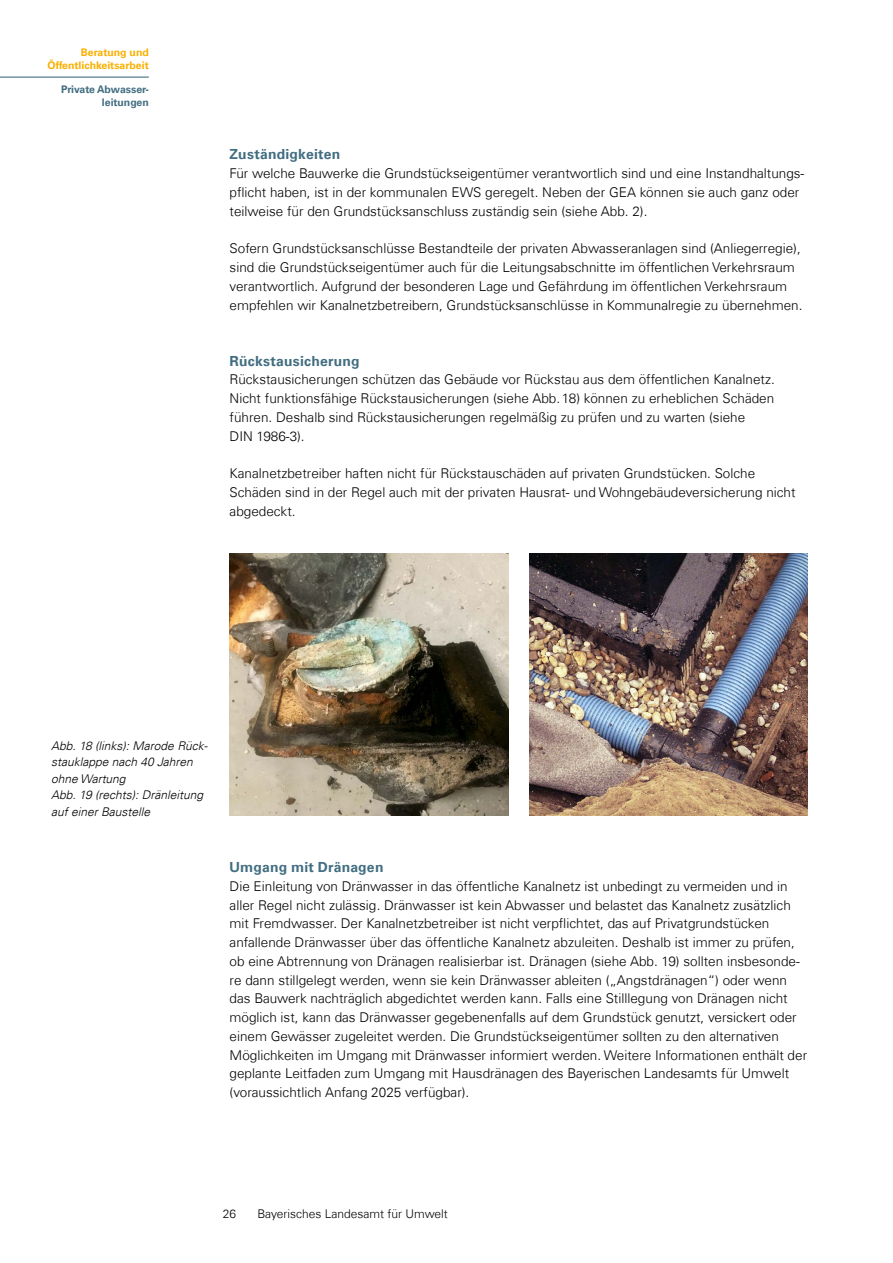
<style>
.page{position:relative;width:893px;height:1263px;background:#fff}
.page>*{position:absolute;margin:0;border:0;box-sizing:border-box;transform-origin:0 0}
.Head_4_Thema{font:700 13.95px "Univers Com 65";letter-spacing:.015em;color:#426e81}
.Fließ_Thema_Abstand{font:300 13.5px/18.8px "Univers Com 45";color:#000}
.Bildunterschrift_Thema{font:italic 300 12px/16.5px "Univers Com 45";color:#000}
.t1{font:300 12px "Univers Com 45";color:#000}
.t2{font:700 10.5px/12.8px "Univers Com 65";color:#f9b000;text-align:right}
.t3{font:700 10.5px/12.8px "Univers Com 65";color:#426e81;text-align:right}
</style>
<div class="page">
<hr style="left:0;top:77px;width:149px;height:1px;background:#426e81">
<img style="left:230px;top:553px;width:278px;height:263px">
<img style="left:529px;top:553px;width:279px;height:263px">
<p class="t2" style="left:47px;top:46px;width:103px">Beratung und<br>Öffentlichkeitsarbeit</p>
<p class="t3" style="left:61px;top:83px;width:89px">Private Abwasser&shy;leitungen</p>
<p class="Head_4_Thema" style="left:230px;top:146px;width:112px">Zuständigkeiten</p>
<p class="Fließ_Thema_Abstand" style="left:230px;top:164px;width:576px">Für welche Bauwerke die Grundstückseigentümer verantwortlich sind und eine Instandhaltungs&shy;pflicht haben, ist in der kommunalen EWS geregelt. Neben der GEA können sie auch ganz oder teilweise für den Grundstücksanschluss zuständig sein (siehe Abb. 2).</p>
<p class="Fließ_Thema_Abstand" style="left:230px;top:239px;width:574px">Sofern Grundstücksanschlüsse Bestandteile der privaten Abwasseranlagen sind (Anliegerregie), sind die Grundstückseigentümer auch für die Leitungsabschnitte im öffentlichen Verkehrsraum verantwortlich. Aufgrund der besonderen Lage und Gefährdung im öffentlichen Verkehrsraum empfehlen wir Kanalnetzbetreibern, Grundstücksanschlüsse in Kommunalregie zu übernehmen.</p>
<p class="Head_4_Thema" style="left:230px;top:352px;width:132px">Rückstausicherung</p>
<p class="Fließ_Thema_Abstand" style="left:230px;top:370px;width:547px">Rückstausicherungen schützen das Gebäude vor Rückstau aus dem öffentlichen Kanalnetz.<br>Nicht funktionsfähige Rückstausicherungen (siehe Abb.18) können zu erheblichen Schäden führen. Deshalb sind Rückstausicherungen regelmäßig zu prüfen und zu warten (siehe<br>DIN 1986-3).</p>
<p class="Fließ_Thema_Abstand" style="left:230px;top:464px;width:567px">Kanalnetzbetreiber haften nicht für Rückstauschäden auf privaten Grundstücken. Solche<br>Schäden sind in der Regel auch mit der privaten Hausrat- und Wohngebäudeversicherung nicht abgedeckt.</p>
<p class="Bildunterschrift_Thema" style="left:51px;top:737px;width:158px">Abb. 18 (links): Marode Rück&shy;stauklappe nach 40 Jahren ohne Wartung</p>
<p class="Bildunterschrift_Thema" style="left:51px;top:787px;width:154px">Abb. 19 (rechts): Dränleitung auf einer Baustelle</p>
<p class="Head_4_Thema" style="left:230px;top:859px;width:155px">Umgang mit Dränagen</p>
<p class="Fließ_Thema_Abstand" style="left:230px;top:877px;width:579px">Die Einleitung von Dränwasser in das öffentliche Kanalnetz ist unbedingt zu vermeiden und in aller Regel nicht zulässig. Dränwasser ist kein Abwasser und belastet das Kanalnetz zusätzlich mit Fremdwasser. Der Kanalnetzbetreiber ist nicht verpflichtet, das auf Privatgrundstücken anfallende Dränwasser über das öffentliche Kanalnetz abzuleiten. Deshalb ist immer zu prüfen, ob eine Abtrennung von Dränagen realisierbar ist. Dränagen (siehe Abb. 19) sollten insbesonde&shy;re dann stillgelegt werden, wenn sie kein Dränwasser ableiten („Angstdränagen“) oder wenn das Bauwerk nachträglich abgedichtet werden kann. Falls eine Stilllegung von Dränagen nicht möglich ist, kann das Dränwasser gegebenenfalls auf dem Grundstück genutzt, versickert oder einem Gewässer zugeleitet werden. Die Grundstückseigentümer sollten zu den alternativen Möglichkeiten im Umgang mit Dränwasser informiert werden. Weitere Informationen enthält der geplante Leitfaden zum Umgang mit Hausdränagen des Bayerischen Landesamts für Umwelt (voraussichtlich Anfang 2025 verfügbar).</p>
<p class="t1" style="left:223px;top:1207px;width:15px">26</p>
<p class="t1" style="left:257px;top:1207px;width:192px">Bayerisches Landesamt für Umwelt</p>
</div>
